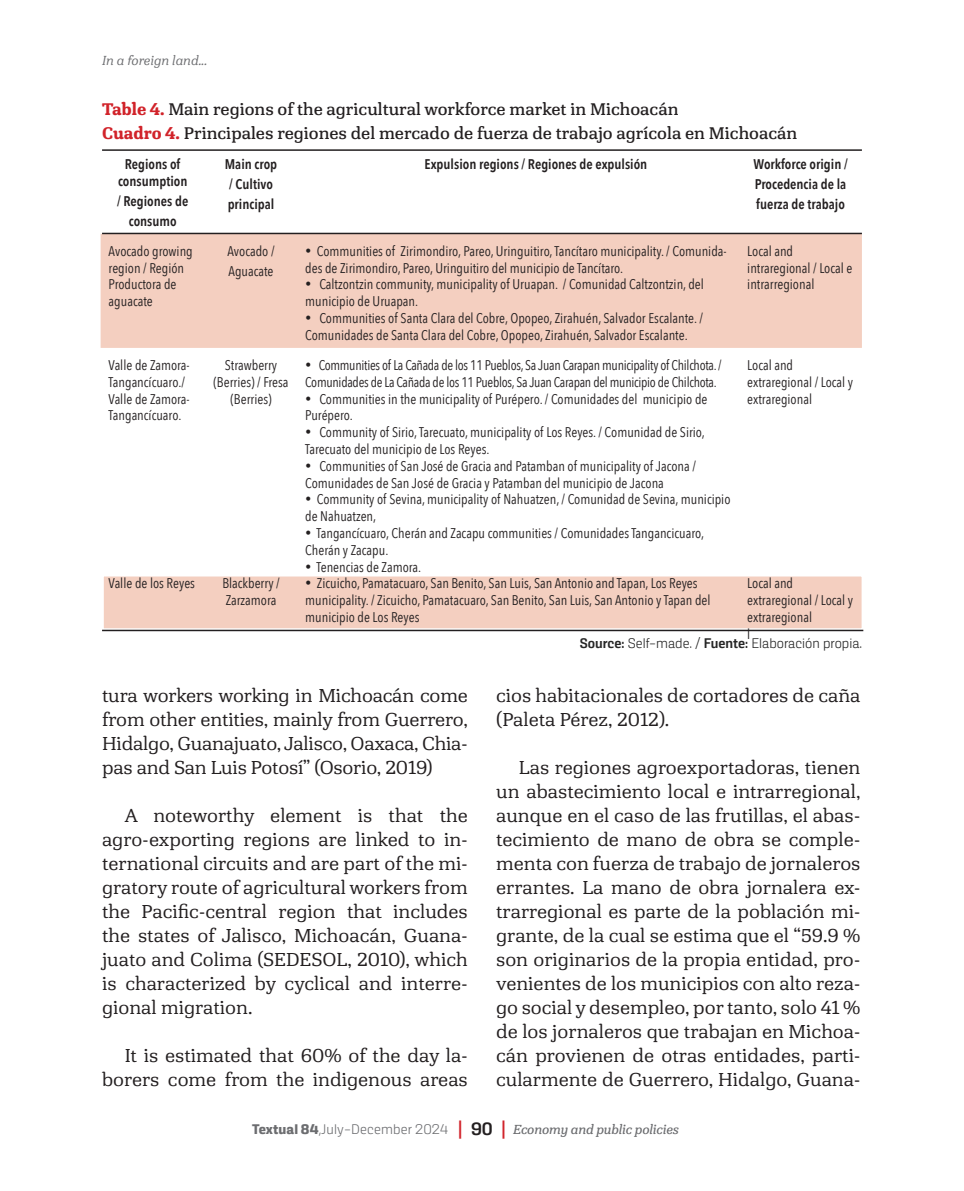
<style>
.page{position:relative;width:964px;height:1191px;background:#fff}
.page>*{position:absolute;margin:0;border:0;box-sizing:border-box;transform-origin:0 0}
.t1{font:300 20px/24px "Hawking";color:#231f20;text-align:justify}
.FIGURA{font:18px "Hawking";color:#231f20}
.TEXTO_TABLA{font:14px/16.8px "Avenir Next Condensed";color:#231f20}
.TEXTO_TABLA-2{font:14px/16.8px "Avenir Next Condensed";letter-spacing:-.02em;color:#231f20}
.TEXTO_TABLA-3{font:600 14px/20px "Avenir Next Condensed";color:#231f20;text-align:center}
.t2{font:italic 14px "Hawking";letter-spacing:-.01em;color:#6c6d70}
.PIE_DE_FIGURA{font:300 14px "Kawak";color:#262626}
.t3{font:italic 300 14px "Hawking";color:#6c6d70}
.s1{font-weight:700;color:#d1232a}
.s2{font-weight:500}
.s3{font-family:"Kawak";font-weight:700;font-style:normal}
.s4{font-family:"Kawak";font-weight:300;font-style:normal}
.s5{font-family:"Overpass";font-weight:600;font-style:normal;font-size:18px;color:#d1232a}
.s6{font-family:"Kawak";font-weight:500;font-style:normal;font-size:18px;color:#231f20}
</style>
<div class="page">
<div style="left:102px;top:574px;width:761px;height:56px;background:#f4cfc0;border:2px solid #fff"></div>
<div style="left:101px;top:234px;width:761px;height:114px;background:#f4cfc0"></div>
<hr style="left:102px;top:629px;width:761px;height:2px;background:#231f20">
<hr style="left:102px;top:149px;width:760px;height:2px;background:#231f20">
<hr style="left:102px;top:233px;width:760px;height:1px;background:#231f20">
<p class="t3" style="left:102px;top:53px;width:107px">In a foreign land...</p>
<p class="FIGURA" style="left:102px;top:98px;width:578px"><span class="s1">Table 4.</span> Main regions of the agricultural workforce market in Michoacán</p>
<p class="FIGURA" style="left:102px;top:122px;width:697px"><span class="s1">Cuadro 4.</span> Principales regiones del mercado de fuerza de trabajo agrícola en Michoacán</p>
<p class="TEXTO_TABLA-3" style="left:118px;top:155px;width:71px;line-height:16.8px">Regions of consumption</p>
<p class="TEXTO_TABLA-3" style="left:117px;top:190px;width:73px">/ Regiones de consumo</p>
<p class="TEXTO_TABLA-3" style="left:225px;top:154px;width:54px;text-align:left">Main crop / Cultivo principal</p>
<p class="TEXTO_TABLA-3" style="left:425px;top:154px;width:224px">Expulsion regions / Regiones de expulsión</p>
<p class="TEXTO_TABLA-3" style="left:753px;top:154px;width:96px;text-align:justify">Workforce origin / Procedencia de la fuerza de trabajo</p>
<p class="TEXTO_TABLA" style="left:109px;top:242px;width:86px">Avocado growing region / Región<br>Productora de aguacate</p>
<p class="TEXTO_TABLA" style="left:227px;top:242px;width:49px">Avocado /</p>
<p class="TEXTO_TABLA" style="left:228px;top:262px;width:47px">Aguacate</p>
<p class="TEXTO_TABLA" style="left:109px;top:356px;width:83px">Valle de Zamora-<br>Tangancícuaro./<br>Valle de Zamora-<br>Tangancícuaro.</p>
<p class="TEXTO_TABLA" style="left:213px;top:356px;width:77px;text-align:center">Strawberry (Berries) / Fresa (Berries)</p>
<p class="TEXTO_TABLA" style="left:109px;top:574px;width:88px">Valle de los Reyes</p>
<p class="TEXTO_TABLA" style="left:222px;top:574px;width:59px">Blackberry /<br>Zarzamora</p>
<p class="TEXTO_TABLA" style="left:305px;top:242px;width:423px">• Communities of Zirimondiro, Pareo, Uringuitiro, Tancítaro municipality. / Comunida&shy;des de Zirimondiro, Pareo, Uringuitiro del municipio de Tancítaro.</p>
<p class="TEXTO_TABLA" style="left:305px;top:275px;width:400px">• Caltzontzin community, municipality of Uruapan. / Comunidad Caltzontzin, del municipio de Uruapan.</p>
<p class="TEXTO_TABLA" style="left:305px;top:309px;width:399px">• Communities of Santa Clara del Cobre, Opopeo, Zirahuén, Salvador Escalante. /<br>Comunidades de Santa Clara del Cobre, Opopeo, Zirahuén, Salvador Escalante.</p>
<p class="TEXTO_TABLA" style="left:747px;top:242px;width:107px">Local and intraregional / Local e intrarregional</p>
<p class="TEXTO_TABLA-2" style="left:305px;top:356px;width:418px">• Communities of La Cañada de los 11 Pueblos, Sa Juan Carapan municipality of Chilchota. /<br>Comunidades de La Cañada de los 11 Pueblos, Sa Juan Carapan del municipio de Chilchota.</p>
<p class="TEXTO_TABLA" style="left:305px;top:389px;width:404px">• Communities in the municipality of Purépero. / Comunidades del municipio de<br>Purépero.</p>
<p class="TEXTO_TABLA" style="left:305px;top:423px;width:401px">• Community of Sirio, Tarecuato, municipality of Los Reyes. / Comunidad de Sirio,<br>Tarecuato del municipio de Los Reyes.</p>
<p class="TEXTO_TABLA" style="left:305px;top:457px;width:392px">• Communities of San José de Gracia and Patamban of municipality of Jacona /<br>Comunidades de San José de Gracia y Patamban del municipio de Jacona</p>
<p class="TEXTO_TABLA" style="left:305px;top:490px;width:427px">• Community of Sevina, municipality of Nahuatzen, / Comunidad de Sevina, municipio de Nahuatzen,</p>
<p class="TEXTO_TABLA" style="left:305px;top:524px;width:400px">• Tangancícuaro, Cherán and Zacapu communities / Comunidades Tangancicuaro,<br>Cherán y Zacapu.</p>
<p class="TEXTO_TABLA" style="left:305px;top:557px;width:118px">• Tenencias de Zamora.</p>
<p class="TEXTO_TABLA" style="left:305px;top:574px;width:407px">• Zicuicho, Pamatacuaro, San Benito, San Luis, San Antonio and Tapan, Los Reyes municipality. / Zicuicho, Pamatacuaro, San Benito, San Luis, San Antonio y Tapan del municipio de Los Reyes</p>
<p class="TEXTO_TABLA" style="left:747px;top:356px;width:47px">Local and</p>
<p class="TEXTO_TABLA" style="left:747px;top:373px;width:107px">extraregional / Local y extraregional</p>
<p class="TEXTO_TABLA" style="left:747px;top:574px;width:47px">Local and</p>
<p class="TEXTO_TABLA" style="left:747px;top:591px;width:107px">extraregional / Local y extraregional</p>
<p class="TEXTO_TABLA" style="left:747px;top:625px;width:5px">l</p>
<p class="PIE_DE_FIGURA" style="left:580px;top:636px;width:284px"><span class="s2">Source:</span> Self-made. / <span class="s2">Fuente:</span> Elaboración propia.</p>
<p class="t1" style="left:102px;top:683px;width:367px">tura workers working in Michoacán come from other entities, mainly from Guerrero, Hidalgo, Guanajuato, Jalisco, Oaxaca, Chia&shy;pas and San Luis Potosí” (Osorio, 2019)</p>
<p class="t1" style="left:102px;top:803px;width:367px;text-indent:23px">A noteworthy element is that the agro-exporting regions are linked to in&shy;ternational circuits and are part of the mi&shy;gratory route of agricultural workers from the Pacific-central region that includes the states of Jalisco, Michoacán, Guana&shy;juato and Colima (SEDESOL, 2010), which is characterized by cyclical and interre&shy;gional migration.</p>
<p class="t1" style="left:102px;top:1043px;width:367px;text-align:right">It is estimated that 60% of the day la&shy;borers come from the indigenous areas</p>
<p class="t1" style="left:496px;top:683px;width:366px">cios habitacionales de cortadores de caña (Paleta Pérez, 2012).</p>
<p class="t1" style="left:496px;top:755px;width:366px;text-indent:23px">Las regiones agroexportadoras, tienen un abastecimiento local e intrarregional, aunque en el caso de las frutillas, el abas&shy;tecimiento de mano de obra se comple&shy;menta con fuerza de trabajo de jornaleros errantes. La mano de obra jornalera ex&shy;trarregional es parte de la población mi&shy;grante, de la cual se estima que el “59.9 % son originarios de la propia entidad, pro&shy;venientes de los municipios con alto reza&shy;go social y desempleo, por tanto, solo 41 % de los jornaleros que trabajan en Michoa&shy;cán provienen de otras entidades, parti&shy;cularmente de Guerrero, Hidalgo, Guana-</p>
<p class="t2" style="left:252px;top:1120px;width:428px"><span class="s3">Textual 84</span><span class="s4">,July-December 2024</span> <span class="s5">|</span> <span class="s6">90</span> <span class="s5">|</span> Economy and public policies</p>
</div>
